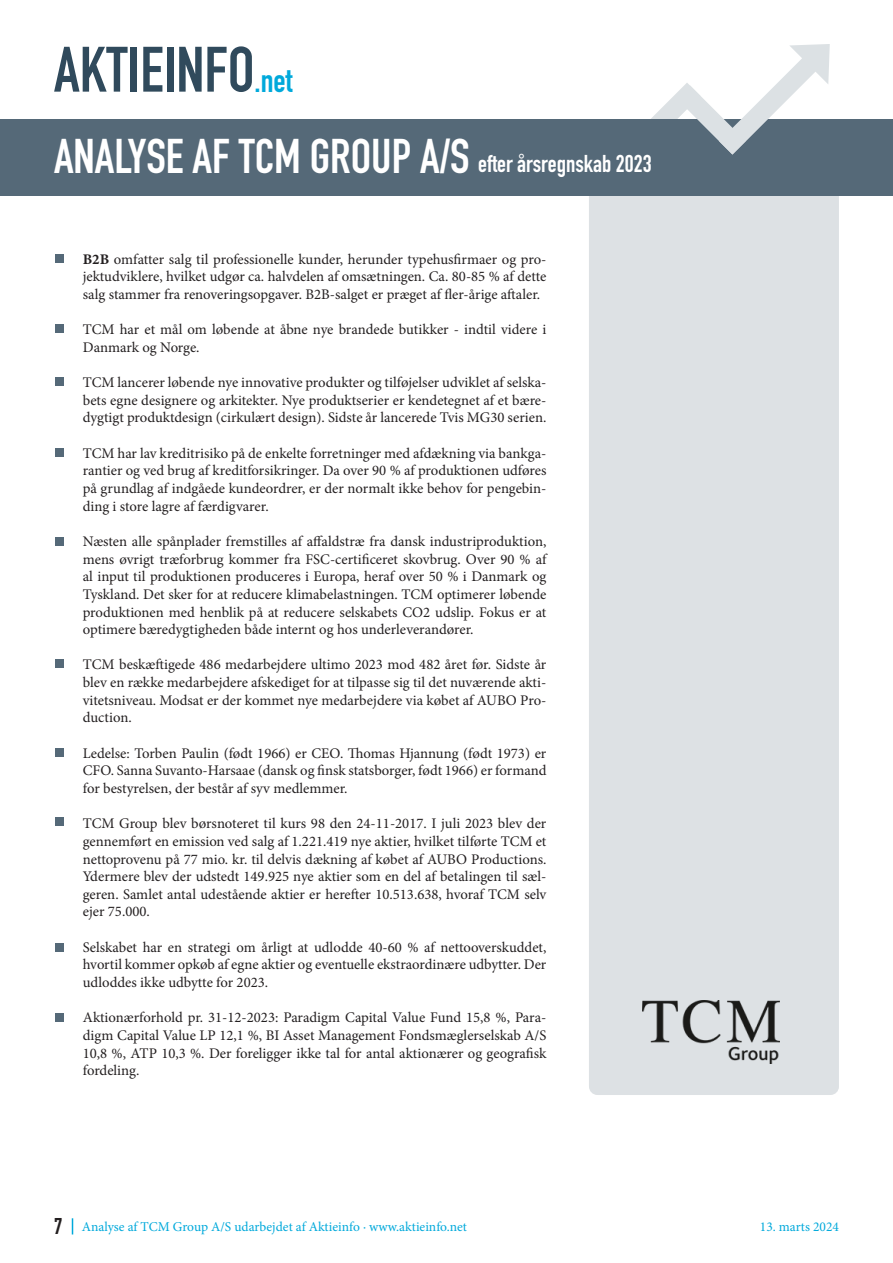
<style>
.page{position:relative;width:893px;height:1263px;background:#fff}
.page>*{position:absolute;margin:0;border:0;box-sizing:border-box;transform-origin:0 0}
.t1{font:700 63px "DIN Condensed";color:#304a5c}
.t2{font:700 48px "DIN Condensed";color:#fff}
.t3{font:700 24px "DIN Condensed";color:#fff}
.t4{font:700 22.5px "DIN Condensed";color:#231f20}
.t5{font:14.7px/17.7px "Minion Pro";color:#231f20;text-align:justify}
.t6{font:13.5px "Minion Pro";color:#00a9db}
.s1{font-size:33px;color:#00a9db}
.s2{font-family:"Minion Variable Concept"}
</style>
<div class="page">
<div style="left:589px;top:187px;width:250px;height:908px;background:#dde1e4;border-radius:9px"></div>
<div style="left:0;top:119px;width:893px;height:77px;background:#556978"></div>
<svg style="left:651px;top:44px;width:179px;height:111px"></svg>
<svg style="left:72px;top:1218px;width:1px;height:16px"></svg>
<div style="left:55px;top:254px;width:9px;height:9px;background:#556978"></div>
<div style="left:55px;top:325px;width:9px;height:8px;background:#556978"></div>
<div style="left:55px;top:377px;width:9px;height:8px;background:#556978"></div>
<div style="left:55px;top:659px;width:9px;height:9px;background:#556978"></div>
<img style="left:643px;top:1000px;width:136px;height:63px">
<div style="left:55px;top:448px;width:9px;height:9px;background:#556978"></div>
<div style="left:55px;top:748px;width:9px;height:9px;background:#556978"></div>
<div style="left:55px;top:537px;width:9px;height:8px;background:#556978"></div>
<div style="left:55px;top:817px;width:9px;height:9px;background:#556978"></div>
<div style="left:55px;top:943px;width:9px;height:8px;background:#556978"></div>
<div style="left:55px;top:1013px;width:9px;height:9px;background:#556978"></div>
<p class="t1" style="left:54px;top:27px;width:240px">AKTIEINFO<span class="s1">.net</span></p>
<p class="t2" style="left:54px;top:124px;width:417px">ANALYSE AF TCM GROUP A/S</p>
<p class="t3" style="left:478px;top:148px;width:175px">efter årsregnskab 2023</p>
<p class="t5" style="left:83px;top:250px;width:465px"><span class="s2">B2B</span> omfatter salg til professionelle kunder, herunder typehusfirmaer og pro&shy;jektudviklere, hvilket udgør ca. halvdelen af omsætningen. Ca. 80-85 % af dette salg stammer fra renoveringsopgaver. B2B-salget er præget af fler-årige aftaler.</p>
<p class="t5" style="left:83px;top:321px;width:465px">TCM har et mål om løbende at åbne nye brandede butikker - indtil videre i<br>Danmark og Norge.</p>
<p class="t5" style="left:83px;top:374px;width:465px">TCM lancerer løbende nye innovative produkter og tilføjelser udviklet af selska&shy;bets egne designere og arkitekter. Nye produktserier er kendetegnet af et bære&shy;dygtigt produktdesign (cirkulært design). Sidste år lancerede Tvis MG30 serien.</p>
<p class="t5" style="left:83px;top:444px;width:465px">TCM har lav kreditrisiko på de enkelte forretninger med afdækning via bankga&shy;rantier og ved brug af kreditforsikringer. Da over 90 % af produktionen udføres på grundlag af indgåede kundeordrer, er der normalt ikke behov for pengebin&shy;ding i store lagre af færdigvarer.</p>
<p class="t5" style="left:83px;top:532px;width:465px">Næsten alle spånplader fremstilles af affaldstræ fra dansk industriproduktion, mens øvrigt træforbrug kommer fra FSC-certificeret skovbrug. Over 90 % af al input til produktionen produceres i Europa, heraf over 50 % i Danmark og Tyskland. Det sker for at reducere klimabelastningen. TCM optimerer løbende produktionen med henblik på at reducere selskabets CO2 udslip. Fokus er at optimere bæredygtigheden både internt og hos underleverandører.</p>
<p class="t5" style="left:83px;top:656px;width:465px">TCM beskæftigede 486 medarbejdere ultimo 2023 mod 482 året før. Sidste år blev en række medarbejdere afskediget for at tilpasse sig til det nuværende akti&shy;vitetsniveau. Modsat er der kommet nye medarbejdere via købet af AUBO Pro&shy;duction.</p>
<p class="t5" style="left:83px;top:744px;width:465px">Ledelse: Torben Paulin (født 1966) er CEO. Thomas Hjannung (født 1973) er CFO. Sanna Suvanto-Harsaae (dansk og finsk statsborger, født 1966) er formand for bestyrelsen, der består af syv medlemmer.</p>
<p class="t5" style="left:83px;top:815px;width:465px">TCM Group blev børsnoteret til kurs 98 den 24-11-2017. I juli 2023 blev der gennemført en emission ved salg af 1.221.419 nye aktier, hvilket tilførte TCM et nettoprovenu på 77 mio. kr. til delvis dækning af købet af AUBO Productions.<br>Ydermere blev der udstedt 149.925 nye aktier som en del af betalingen til sæl&shy;geren. Samlet antal udestående aktier er herefter 10.513.638, hvoraf TCM selv ejer 75.000.</p>
<p class="t5" style="left:83px;top:938px;width:465px">Selskabet har en strategi om årligt at udlodde 40-60 % af nettooverskuddet, hvortil kommer opkøb af egne aktier og eventuelle ekstraordinære udbytter. Der udloddes ikke udbytte for 2023.</p>
<p class="t5" style="left:83px;top:1009px;width:465px">Aktionærforhold pr. 31-12-2023: Paradigm Capital Value Fund 15,8 %, Para&shy;digm Capital Value LP 12,1 %, BI Asset Management Fondsmæglerselskab A/S 10,8 %, ATP 10,3 %. Der foreligger ikke tal for antal aktionærer og geografisk fordeling.</p>
<p class="t4" style="left:54px;top:1211px;width:10px">7</p>
<p class="t6" style="left:82px;top:1218px;width:387px">Analyse af TCM Group A/S udarbejdet af Aktieinfo ∙ www.aktieinfo.net</p>
<p class="t6" style="left:760px;top:1218px;width:81px">13. marts 2024</p>
</div>
